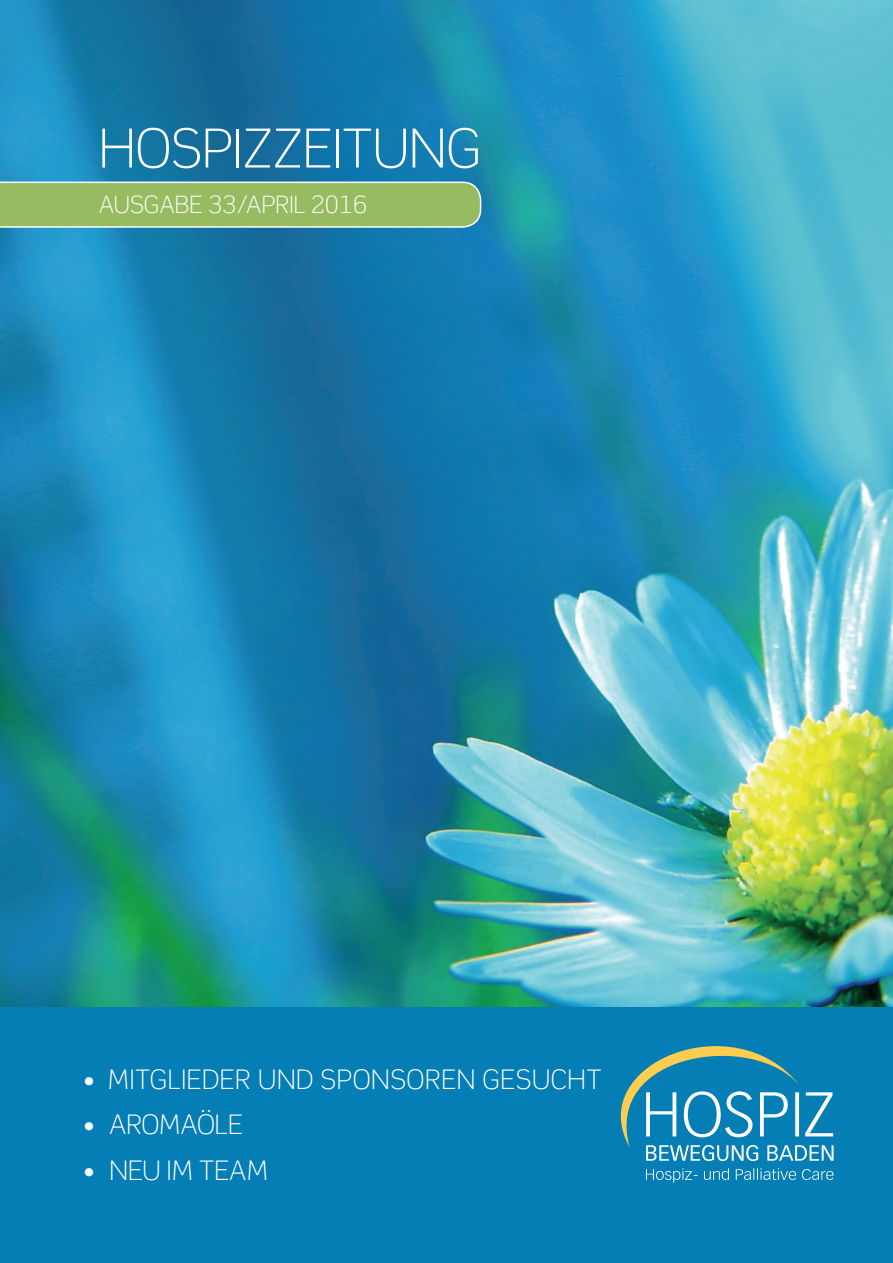
<style>
.page{position:relative;width:893px;height:1263px;background:#fff}
.page>*{position:absolute;margin:0;border:0;box-sizing:border-box;transform-origin:0 0}
.t1{font:300 54px "Scene Std";color:#fff}
.t2{font:300 27px "Scene Std";letter-spacing:.02em;color:#fff}
.t3{font:300 27px "Scene Std";color:#fff}
.t4{font:300 24px "Scene Std";color:#fff}
</style>
<div class="page">
<img style="left:0;top:0;width:893px;height:1008px">
<div style="left:0;top:1008px;width:893px;height:255px;background:#057db5"></div>
<svg style="left:646px;top:1168px;width:187px;height:14px"></svg>
<svg style="left:621px;top:1046px;width:212px;height:115px"></svg>
<svg style="left:0;top:182px;width:481px;height:46px;background:#9bbe6b"></svg>
<h1 class="t1" style="left:99px;top:115px;width:384px">HOSPIZZEITUNG</h1>
<p class="t4" style="left:99px;top:189px;width:270px">AUSGABE 33/APRIL 2016</p>
<p class="t2" style="left:83px;top:1063px;width:520px">• MITGLIEDER UND SPONSOREN GESUCHT</p>
<p class="t3" style="left:83px;top:1108px;width:161px">• AROMAÖLE</p>
<p class="t3" style="left:83px;top:1153px;width:187px">• NEU IM TEAM</p>
</div>
